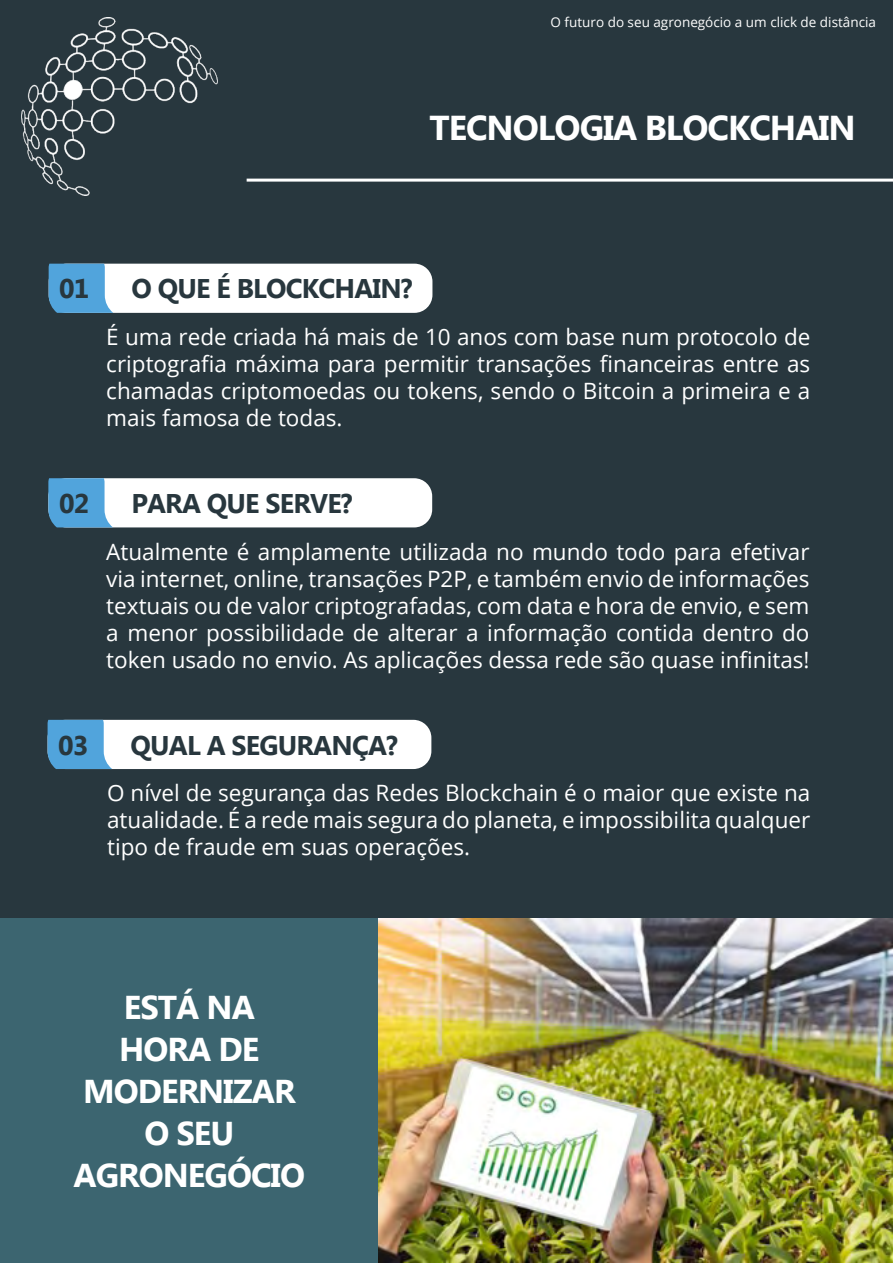
<style>
.page{position:relative;width:893px;height:1263px;background:#28373e}
.page>*{position:absolute;margin:0;border:0;box-sizing:border-box;transform-origin:0 0}
.t1{font:700 34.5px "Microsoft New Tai Lue";letter-spacing:-.03em;color:#fff}
.t2{font:700 33px/42px "Microsoft New Tai Lue";letter-spacing:-.03em;color:#fff;text-align:center}
.t3{font:700 27px "Microsoft New Tai Lue";letter-spacing:-.03em;color:#28373e}
.t4{font:22.5px/27px "Open Sans";color:#fff;text-align:justify}
.t5{font:13.5px "Open Sans";color:#fff}
</style>
<div class="page">
<img style="left:21px;top:17px;width:197px;height:179px">
<hr style="left:247px;top:179px;width:646px;height:3px;background:#fff">
<div style="left:0;top:918px;width:379px;height:345px;background:#3c6570"></div>
<div style="left:49px;top:264px;width:383px;height:49px;background:#fff;border-radius:18px"></div>
<svg style="left:49px;top:264px;width:64px;height:49px;background:#64acdd"></svg>
<div style="left:48px;top:478px;width:384px;height:49px;background:#fff;border-radius:18px"></div>
<svg style="left:48px;top:478px;width:65px;height:49px;background:#65acdc"></svg>
<div style="left:48px;top:720px;width:383px;height:49px;background:#fff;border-radius:18px"></div>
<svg style="left:48px;top:720px;width:64px;height:49px;background:#64adde"></svg>
<img style="left:379px;top:918px;width:514px;height:345px">
<p class="t5" style="left:551px;top:13px;width:327px">O futuro do seu agronegócio a um click de distância</p>
<h1 class="t1" style="left:430px;top:108px;width:428px">TECNOLOGIA BLOCKCHAIN</h1>
<p class="t3" style="left:59px;top:273px;width:32px">01</p>
<p class="t3" style="left:132px;top:273px;width:283px">O QUE É BLOCKCHAIN?</p>
<p class="t4" style="left:106px;top:323px;width:706px">É uma rede criada há mais de 10 anos com base num protocolo de criptografia máxima para permitir transações financeiras entre as chamadas criptomoedas ou tokens, sendo o Bitcoin a primeira e a mais famosa de todas.</p>
<p class="t3" style="left:59px;top:488px;width:32px">02</p>
<p class="t3" style="left:131px;top:488px;width:223px">PARA QUE SERVE?</p>
<p class="t4" style="left:106px;top:538px;width:705px">Atualmente é amplamente utilizada no mundo todo para efetivar via internet, online, transações P2P, e também envio de informações textuais ou de valor criptografadas, com data e hora de envio, e sem a menor possibilidade de alterar a informação contida dentro do token usado no envio. As aplicações dessa rede são quase infinitas!</p>
<p class="t3" style="left:58px;top:730px;width:32px">03</p>
<p class="t3" style="left:131px;top:730px;width:269px">QUAL A SEGURANÇA?</p>
<p class="t4" style="left:107px;top:779px;width:705px">O nível de segurança das Redes Blockchain é o maior que existe na atualidade. É a rede mais segura do planeta, e impossibilita qualquer tipo de fraude em suas operações.</p>
<h2 class="t2" style="left:74px;top:989px;width:233px">ESTÁ NA<br>HORA DE<br>MODERNIZAR<br>O SEU<br>AGRONEGÓCIO</h2>
</div>
